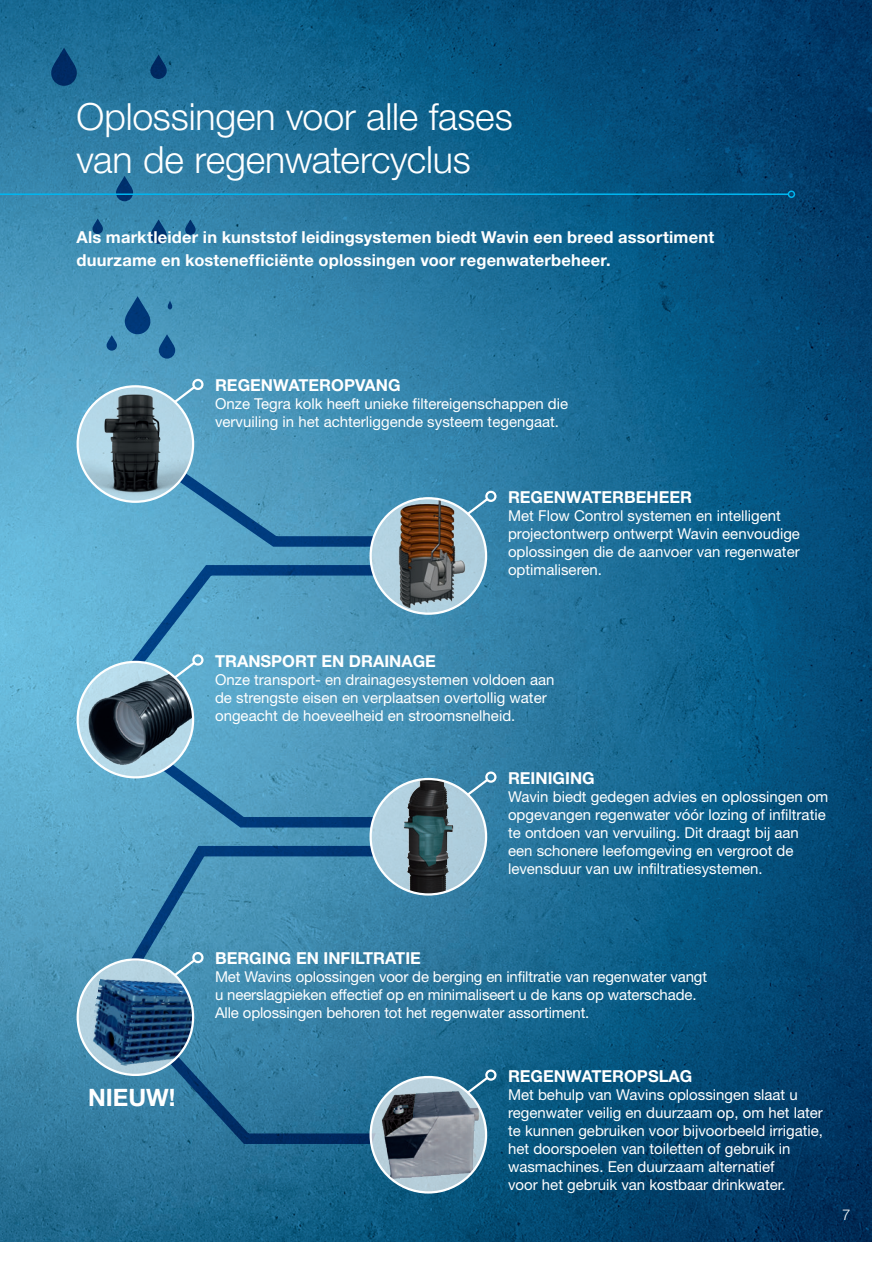
<style>
.page{position:relative;width:893px;height:1263px;background:#fff}
.page>*{position:absolute;margin:0;border:0;box-sizing:border-box;transform-origin:0 0}
.t1{font:300 37.5px/43.5px "Helvetica Neue";letter-spacing:-.005em;color:#fff}
.Captions_11_13{font:700 24px "Helvetica Neue";color:#fff}
.Captions_11_13-2{font:700 16.5px/22.5px "Helvetica Neue";letter-spacing:.005em;color:#fff}
.Captions_11_13-3{font:15px/18px "Helvetica Neue";color:#fff}
._2_Subhead_18_23_Lig{font:300 15px "Helvetica Neue";color:#fff}
</style>
<div class="page">
<img style="left:0;top:0;width:872px;height:1242px">
<svg style="left:178px;top:472px;width:197px;height:76px"></svg>
<svg style="left:160px;top:759px;width:216px;height:70px"></svg>
<svg style="left:167px;top:1053px;width:213px;height:92px"></svg>
<svg style="left:172px;top:384px;width:25px;height:21px"></svg>
<div style="left:192px;top:379px;width:12px;height:11px;border:2px solid #fff;border-radius:50%"></div>
<img style="left:78px;top:386px;width:115px;height:116px;border-radius:58px">
<div style="left:77px;top:385px;width:117px;height:118px;border:2px solid #fff;border-radius:50%"></div>
<svg style="left:130px;top:563px;width:245px;height:118px"></svg>
<div style="left:192px;top:654px;width:12px;height:12px;border:2px solid #fff;border-radius:50%"></div>
<img style="left:78px;top:662px;width:115px;height:115px;border-radius:58px">
<div style="left:77px;top:661px;width:117px;height:117px;border:2px solid #fff;border-radius:50%"></div>
<svg style="left:127px;top:844px;width:249px;height:134px"></svg>
<div style="left:192px;top:952px;width:12px;height:11px;border:2px solid #fff;border-radius:50%"></div>
<svg style="left:78px;top:959px;width:115px;height:116px"></svg>
<img style="left:87px;top:969px;width:106px;height:102px">
<div style="left:77px;top:958px;width:117px;height:118px;border:2px solid #fff;border-radius:50%"></div>
<svg style="left:465px;top:496px;width:25px;height:21px"></svg>
<div style="left:485px;top:491px;width:11px;height:11px;border:2px solid #fff;border-radius:50%"></div>
<img style="left:371px;top:498px;width:115px;height:116px;border-radius:58px">
<div style="left:369px;top:497px;width:118px;height:118px;border:2px solid #fff;border-radius:50%"></div>
<svg style="left:465px;top:777px;width:25px;height:21px"></svg>
<div style="left:485px;top:771px;width:11px;height:12px;border:2px solid #fff;border-radius:50%"></div>
<svg style="left:371px;top:779px;width:115px;height:115px;fill:#adcbdb"></svg>
<svg style="left:418px;top:781px;width:12px;height:6px"></svg>
<div style="left:369px;top:778px;width:118px;height:117px;border:2px solid #fff;border-radius:50%"></div>
<svg style="left:465px;top:1075px;width:25px;height:21px"></svg>
<div style="left:485px;top:1069px;width:11px;height:12px;border:2px solid #fff;border-radius:50%"></div>
<img style="left:371px;top:1080px;width:115px;height:111px">
<div style="left:369px;top:1076px;width:118px;height:117px;border:2px solid #fff;border-radius:50%"></div>
<svg style="left:125px;top:296px;width:25px;height:38px"></svg>
<svg style="left:51px;top:48px;width:26px;height:38px"></svg>
<svg style="left:116px;top:176px;width:17px;height:25px"></svg>
<svg style="left:159px;top:334px;width:16px;height:25px"></svg>
<svg style="left:92px;top:219px;width:11px;height:15px"></svg>
<svg style="left:168px;top:301px;width:4px;height:8px"></svg>
<svg style="left:150px;top:219px;width:17px;height:25px"></svg>
<svg style="left:150px;top:55px;width:17px;height:24px"></svg>
<svg style="left:107px;top:335px;width:10px;height:16px"></svg>
<svg style="left:185px;top:219px;width:11px;height:16px"></svg>
<hr style="left:0;top:193px;width:788px;height:2px;background:#00b6f0">
<div style="left:788px;top:190px;width:7px;height:8px;border:2px solid #00b6f0;border-radius:50%"></div>
<p class="t1" style="left:77px;top:94px;width:438px">Oplossingen voor alle fases van de regenwatercyclus</p>
<p class="Captions_11_13-2" style="left:77px;top:226px;width:639px">Als marktleider in kunststof leidingsystemen biedt Wavin een breed assortiment duurzame en kostenefficiënte oplossingen voor regenwaterbeheer.</p>
<p class="Captions_11_13" style="left:88px;top:1082px;width:89px">NIEUW!</p>
<p class="Captions_11_13-2" style="left:215px;top:373px;width:187px">REGENWATEROPVANG</p>
<p class="Captions_11_13-3" style="left:215px;top:394px;width:355px">Onze Tegra kolk heeft unieke filtereigenschappen die vervuiling in het achterliggende systeem tegengaat.</p>
<p class="Captions_11_13-2" style="left:508px;top:485px;width:185px">REGENWATERBEHEER</p>
<p class="Captions_11_13-3" style="left:508px;top:506px;width:293px">Met Flow Control systemen en intelligent projectontwerp ontwerpt Wavin eenvoudige oplossingen die de aanvoer van regenwater optimaliseren.</p>
<p class="Captions_11_13-2" style="left:215px;top:649px;width:222px">TRANSPORT EN DRAINAGE</p>
<p class="Captions_11_13-3" style="left:215px;top:670px;width:341px">Onze transport- en drainagesystemen voldoen aan de strengste eisen en verplaatsen overtollig water ongeacht de hoeveelheid en stroomsnelheid.</p>
<p class="Captions_11_13-2" style="left:508px;top:766px;width:88px">REINIGING</p>
<p class="Captions_11_13-3" style="left:508px;top:787px;width:322px">Wavin biedt gedegen advies en oplossingen om opgevangen regenwater vóór lozing of infiltratie te ontdoen van vervuiling. Dit draagt bij aan<br>een schonere leefomgeving en vergroot de levensduur van uw infiltratiesystemen.</p>
<p class="Captions_11_13-2" style="left:215px;top:947px;width:207px">BERGING EN INFILTRATIE</p>
<p class="Captions_11_13-3" style="left:215px;top:968px;width:494px">Met Wavins oplossingen voor de berging en infiltratie van regenwater vangt u neerslagpieken effectief op en minimaliseert u de kans op waterschade.<br>Alle oplossingen behoren tot het regenwater assortiment.</p>
<p class="Captions_11_13-2" style="left:508px;top:1064px;width:186px">REGENWATEROPSLAG</p>
<p class="Captions_11_13-3" style="left:508px;top:1085px;width:317px">Met behulp van Wavins oplossingen slaat u regenwater veilig en duurzaam op, om het later te kunnen gebruiken voor bijvoorbeeld irrigatie, het doorspoelen van toiletten of gebruik in wasmachines. Een duurzaam alternatief<br>voor het gebruik van kostbaar drinkwater.</p>
<p class="_2_Subhead_18_23_Lig" style="left:842px;top:1206px;width:10px">7</p>
</div>
